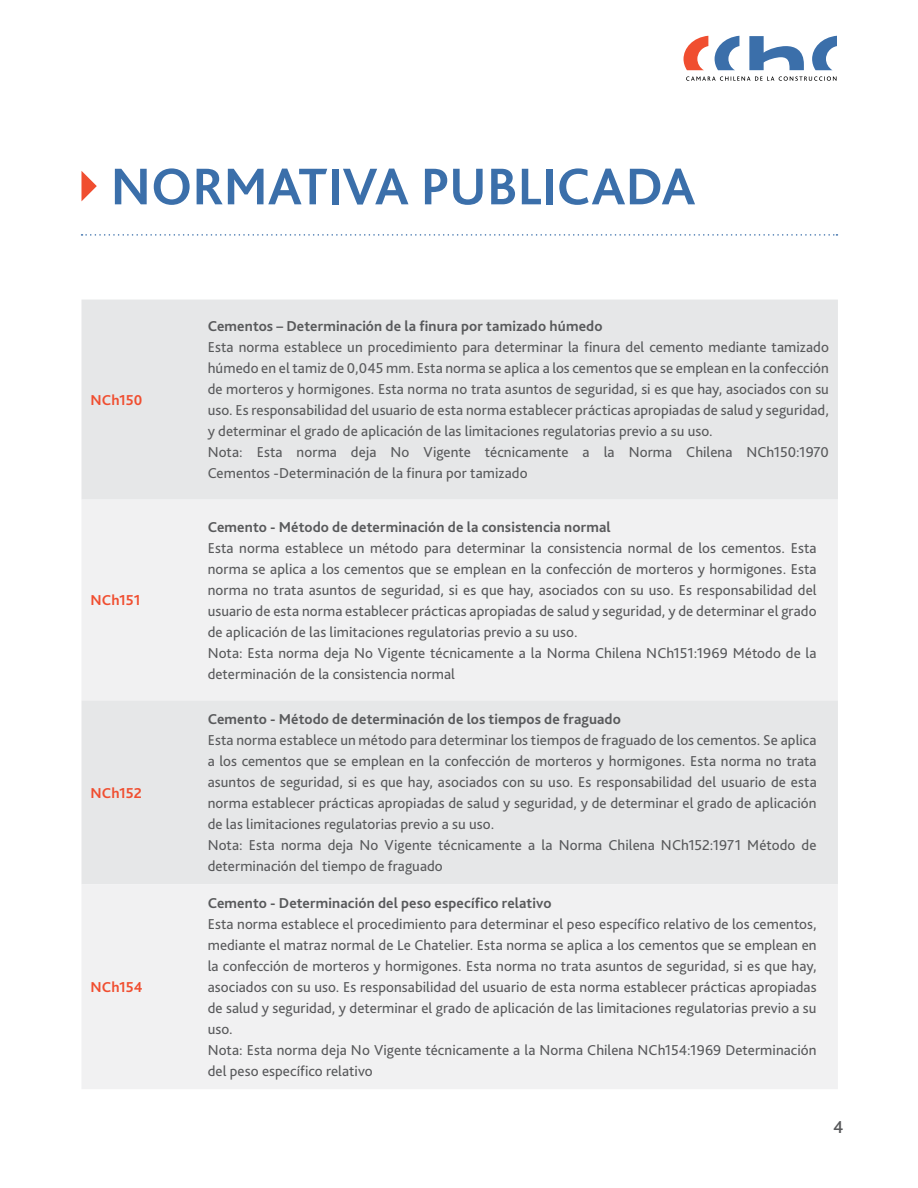
<style>
.page{position:relative;width:918px;height:1188px;background:#fff}
.page>*{position:absolute;margin:0;border:0;box-sizing:border-box;transform-origin:0 0}
.t1{font:700 54px "Bliss Pro";color:#3b6faa}
.t2{font:500 18px "Bliss Pro";color:#58595b}
.t3{font:15px/21px "Bliss Pro";letter-spacing:.005em;color:#58595b}
.t4{font:700 15px "Bliss Pro";letter-spacing:.01em;color:#58595b}
.t5{font:700 15px "Bliss Pro";letter-spacing:.005em;color:#f04e30}
</style>
<div class="page">
<svg style="left:749px;top:36px;width:55px;height:34px"></svg>
<svg style="left:812px;top:36px;width:25px;height:34px"></svg>
<svg style="left:715px;top:36px;width:24px;height:34px"></svg>
<svg style="left:684px;top:36px;width:24px;height:34px"></svg>
<svg style="left:686px;top:76px;width:151px;height:5px"></svg>
<svg style="left:81px;top:171px;width:16px;height:30px"></svg>
<svg style="left:82px;top:234px;width:755px;height:2px"></svg>
<div style="left:81px;top:300px;width:757px;height:200px;background:#e6e7e8"></div>
<svg style="left:81px;top:500px;width:757px;height:589px;fill:#f1f1f2"></svg>
<h1 class="t1" style="left:111px;top:153px;width:586px">NORMATIVA PUBLICADA</h1>
<p class="t5" style="left:90px;top:391px;width:54px">NCh150</p>
<p class="t5" style="left:90px;top:591px;width:52px">NCh151</p>
<p class="t5" style="left:90px;top:783px;width:53px">NCh152</p>
<p class="t5" style="left:90px;top:978px;width:54px">NCh154</p>
<p class="t4" style="left:208px;top:317px;width:396px">Cementos – Determinación de la finura por tamizado húmedo</p>
<p class="t3" style="left:208px;top:337px;width:623px">Esta norma establece un procedimiento para determinar la finura del cemento mediante tamizado húmedo en el tamiz de 0,045 mm. Esta norma se aplica a los cementos que se emplean en la confección de morteros y hormigones. Esta norma no trata asuntos de seguridad, si es que hay, asociados con su uso. Es responsabilidad del usuario de esta norma establecer prácticas apropiadas de salud y seguridad, y determinar el grado de aplicación de las limitaciones regulatorias previo a su uso.<br>Nota: Esta norma deja No Vigente técnicamente a la Norma Chilena NCh150:1970<br>Cementos -Determinación de la finura por tamizado</p>
<p class="t4" style="left:208px;top:517px;width:405px">Cemento - Método de determinación de la consistencia normal</p>
<p class="t3" style="left:208px;top:537px;width:611px">Esta norma establece un método para determinar la consistencia normal de los cementos. Esta norma se aplica a los cementos que se emplean en la confección de morteros y hormigones. Esta norma no trata asuntos de seguridad, si es que hay, asociados con su uso. Es responsabilidad del usuario de esta norma establecer prácticas apropiadas de salud y seguridad, y de determinar el grado de aplicación de las limitaciones regulatorias previo a su uso.<br>Nota: Esta norma deja No Vigente técnicamente a la Norma Chilena NCh151:1969 Método de la determinación de la consistencia normal</p>
<p class="t4" style="left:208px;top:710px;width:415px">Cemento - Método de determinación de los tiempos de fraguado</p>
<p class="t3" style="left:208px;top:729px;width:611px">Esta norma establece un método para determinar los tiempos de fraguado de los cementos. Se aplica a los cementos que se emplean en la confección de morteros y hormigones. Esta norma no trata asuntos de seguridad, si es que hay, asociados con su uso. Es responsabilidad del usuario de esta norma establecer prácticas apropiadas de salud y seguridad, y de determinar el grado de aplicación de las limitaciones regulatorias previo a su uso.<br>Nota: Esta norma deja No Vigente técnicamente a la Norma Chilena NCh152:1971 Método de determinación del tiempo de fraguado</p>
<p class="t4" style="left:208px;top:894px;width:345px">Cemento - Determinación del peso específico relativo</p>
<p class="t3" style="left:208px;top:913px;width:610px">Esta norma establece el procedimiento para determinar el peso específico relativo de los cementos, mediante el matraz normal de Le Chatelier. Esta norma se aplica a los cementos que se emplean en la confección de morteros y hormigones. Esta norma no trata asuntos de seguridad, si es que hay, asociados con su uso. Es responsabilidad del usuario de esta norma establecer prácticas apropiadas de salud y seguridad, y determinar el grado de aplicación de las limitaciones regulatorias previo a su uso.<br>Nota: Esta norma deja No Vigente técnicamente a la Norma Chilena NCh154:1969 Determinación del peso específico relativo</p>
<p class="t2" style="left:833px;top:1116px;width:12px">4</p>
</div>
